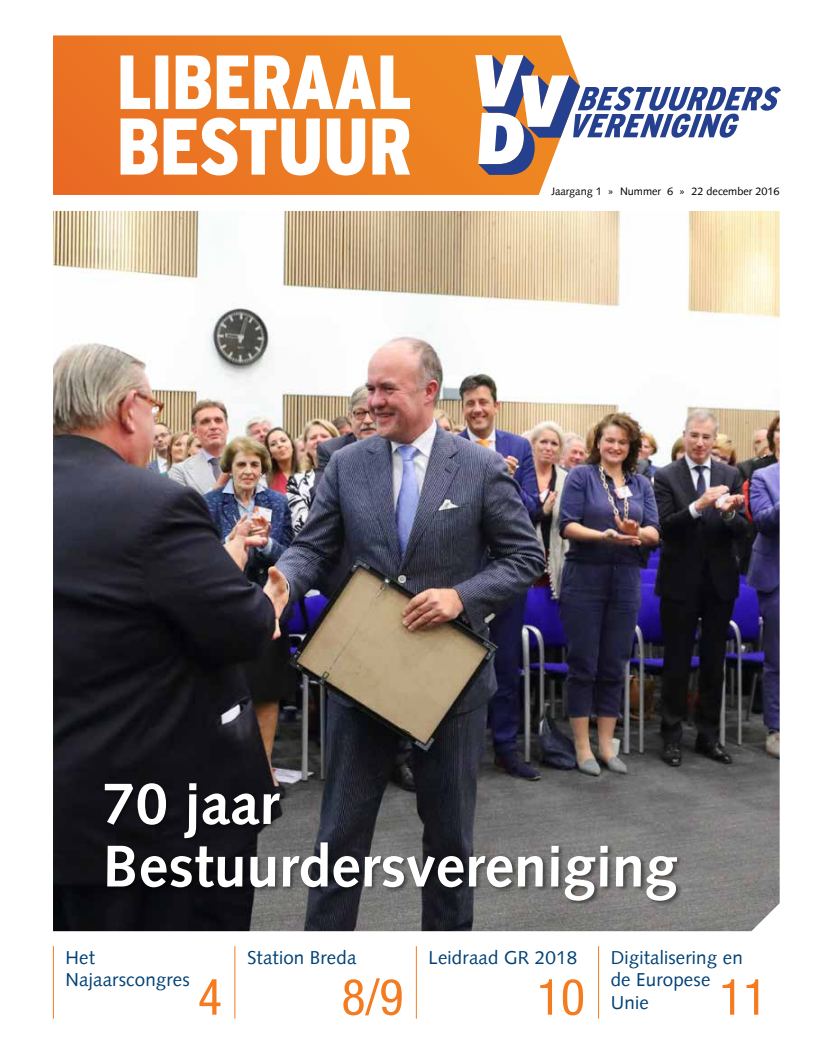
<style>
.page{position:relative;width:833px;height:1053px;background:#fff}
.page>*{position:absolute;margin:0;border:0;box-sizing:border-box;transform-origin:0 0}
.t1{font:700 58.75px/62.5px "Syntax";color:#fff}
.t2{font:condensed 50px "Helvetica Neue";color:#f47b20}
.t3{font:18.75px/22.5px "Syntax";letter-spacing:.01em;color:#004177}
.t4{font:10.88px "Syntax";color:#000}
</style>
<div class="page">
<img style="left:53px;top:211px;width:726px;height:720px">
<svg style="left:53px;top:35px;width:515px;height:160px;background:#ec7d27"></svg>
<svg style="left:475px;top:55px;width:306px;height:120px"></svg>
<hr style="left:53px;top:946px;width:1px;height:72px;background:#f47b20">
<hr style="left:234px;top:946px;width:1px;height:72px;background:#f47b20">
<div style="left:103px;top:782px;width:580px;height:124px;background:#000;opacity:.45"></div>
<svg style="left:120px;top:55px;width:290px;height:54px"></svg>
<svg style="left:120px;top:118px;width:290px;height:57px"></svg>
<hr style="left:416px;top:946px;width:1px;height:72px;background:#f47b20">
<hr style="left:598px;top:946px;width:1px;height:72px;background:#f47b20">
<p class="t4" style="left:551px;top:184px;width:230px">Jaargang 1 » Nummer 6 » 22 december 2016</p>
<h1 class="t1" style="left:103px;top:772px;width:576px">70 jaar<br>Bestuurdersvereniging</h1>
<p class="t3" style="left:66px;top:945px;width:126px">Het<br>Najaarscongres</p>
<h2 class="t2" style="left:198px;top:967px;width:25px">4</h2>
<p class="t3" style="left:247px;top:945px;width:111px">Station Breda</p>
<h2 class="t2" style="left:341px;top:967px;width:63px">8/9</h2>
<p class="t3" style="left:428px;top:945px;width:150px">Leidraad GR 2018</p>
<h2 class="t2" style="left:537px;top:967px;width:50px">10</h2>
<p class="t3" style="left:610px;top:945px;width:134px">Digitalisering en de Europese<br>Unie</p>
<h2 class="t2" style="left:719px;top:967px;width:49px">11</h2>
</div>
